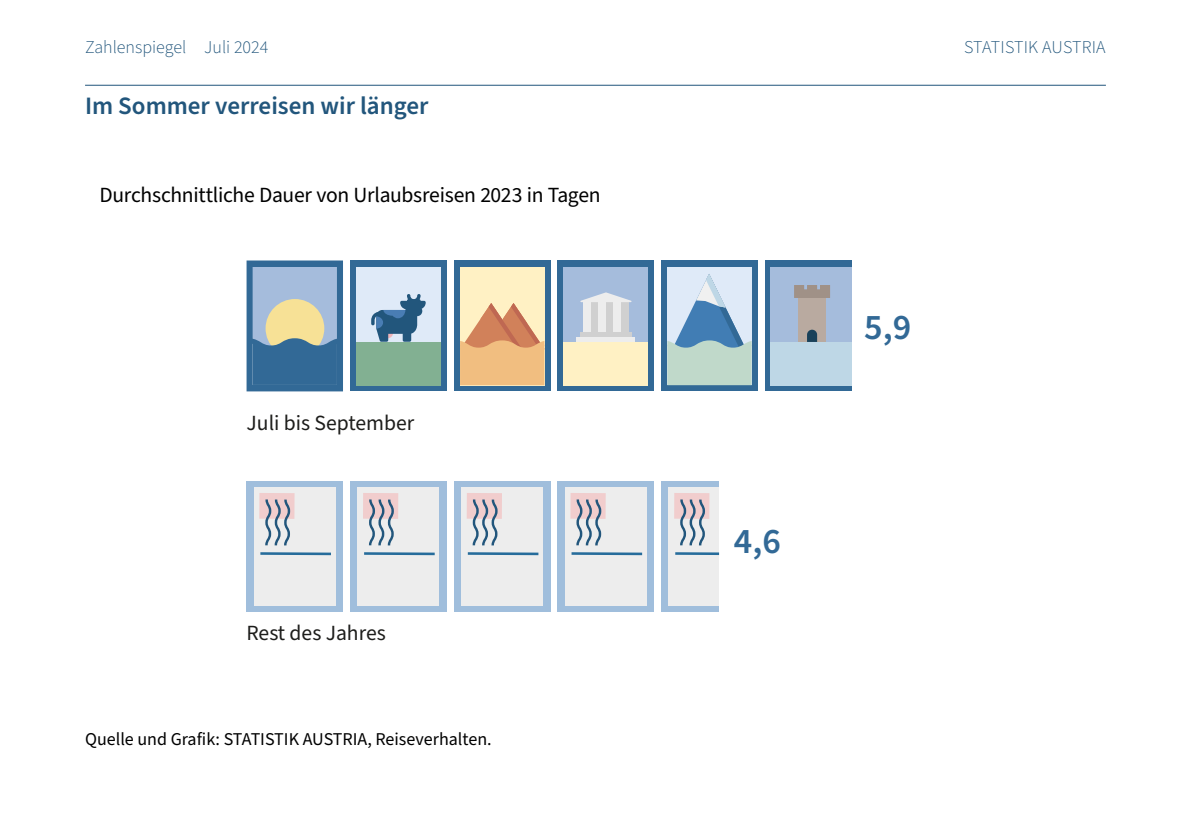
<style>
.page{position:relative;width:1191px;height:840px;background:#fff}
.page>*{position:absolute;margin:0;border:0;box-sizing:border-box;transform-origin:0 0}
.t1{font:600 36px "Source Sans Pro";color:#326996}
.Kern_H1_Überschrift_1{font:600 25px "Source Sans Pro";color:#22567c}
.t2{font:21.6px "Source Sans Pro";letter-spacing:-.015em;color:#000}
.t3{font:21.6px "Source Sans Pro";color:#1d1d1b}
.Kern_Quellenangabe{font:18px "Source Sans Pro";color:#000}
.t4{font:300 18px "Source Sans Pro";color:#22567c}
</style>
<div class="page">
<div style="left:246px;top:481px;width:97px;height:131px;background:#a0bedc"></div>
<div style="left:350px;top:481px;width:97px;height:131px;background:#a0bedc"></div>
<div style="left:454px;top:481px;width:96px;height:131px;background:#a0bedc"></div>
<div style="left:557px;top:481px;width:97px;height:131px;background:#a0bedc"></div>
<div style="left:661px;top:481px;width:58px;height:131px;background:#a0bedc"></div>
<svg style="left:246px;top:260px;width:97px;height:131px;background:#7b9aae"></svg>
<div style="left:454px;top:260px;width:96px;height:131px;background:#326996"></div>
<div style="left:460px;top:267px;width:84px;height:118px;background:#fff1c4"></div>
<svg style="left:460px;top:303px;width:84px;height:82px"></svg>
<div style="left:661px;top:260px;width:96px;height:131px;background:#326996"></div>
<div style="left:667px;top:267px;width:84px;height:117px;background:#dfeaf8"></div>
<svg style="left:667px;top:274px;width:84px;height:111px"></svg>
<div style="left:350px;top:260px;width:97px;height:131px;background:#326996"></div>
<div style="left:356px;top:267px;width:85px;height:118px;background:#dfeaf8"></div>
<div style="left:356px;top:342px;width:85px;height:43px;background:#82b092"></div>
<svg style="left:371px;top:294px;width:55px;height:47px"></svg>
<div style="left:254px;top:487px;width:81px;height:118px;background:#ededed"></div>
<hr style="left:260px;top:552px;width:71px;height:3px;background:#266c9b">
<div style="left:259px;top:492px;width:35px;height:26px;background:#f1cdcd"></div>
<svg style="left:265px;top:499px;width:25px;height:46px"></svg>
<div style="left:358px;top:487px;width:81px;height:118px;background:#ededed"></div>
<hr style="left:364px;top:552px;width:71px;height:3px;background:#266c9b">
<div style="left:363px;top:492px;width:35px;height:26px;background:#f1cdcd"></div>
<svg style="left:369px;top:499px;width:25px;height:46px"></svg>
<div style="left:461px;top:487px;width:82px;height:118px;background:#ededed"></div>
<hr style="left:468px;top:552px;width:70px;height:3px;background:#266c9b">
<div style="left:467px;top:492px;width:35px;height:26px;background:#f1cdcd"></div>
<svg style="left:472px;top:499px;width:25px;height:46px"></svg>
<div style="left:565px;top:487px;width:81px;height:118px;background:#ededed"></div>
<hr style="left:571px;top:552px;width:71px;height:3px;background:#266c9b">
<div style="left:570px;top:492px;width:35px;height:26px;background:#f1cdcd"></div>
<svg style="left:576px;top:499px;width:25px;height:46px"></svg>
<div style="left:669px;top:487px;width:50px;height:118px;background:#ededed"></div>
<hr style="left:675px;top:552px;width:44px;height:2px;background:#266c9b">
<div style="left:674px;top:492px;width:35px;height:26px;background:#f1cdcd"></div>
<svg style="left:680px;top:499px;width:25px;height:46px"></svg>
<div style="left:557px;top:260px;width:97px;height:131px;background:#326996"></div>
<div style="left:564px;top:267px;width:84px;height:118px;background:#a5bcdc"></div>
<div style="left:564px;top:342px;width:84px;height:43px;background:#fff1c4"></div>
<div style="left:576px;top:337px;width:59px;height:5px;background:#ededed"></div>
<div style="left:583px;top:302px;width:8px;height:30px;background:#ededed"></div>
<div style="left:591px;top:302px;width:7px;height:30px;background:#d0d0d0"></div>
<div style="left:598px;top:302px;width:8px;height:30px;background:#ededed"></div>
<div style="left:606px;top:302px;width:7px;height:30px;background:#d0d0d0"></div>
<div style="left:613px;top:302px;width:8px;height:30px;background:#ededed"></div>
<div style="left:621px;top:302px;width:7px;height:30px;background:#d0d0d0"></div>
<div style="left:580px;top:332px;width:51px;height:5px;background:#d0d0d0"></div>
<svg style="left:580px;top:292px;width:52px;height:10px"></svg>
<div style="left:765px;top:260px;width:86px;height:131px;background:#326996"></div>
<div style="left:770px;top:267px;width:81px;height:118px;background:#a5bcdc"></div>
<div style="left:770px;top:342px;width:81px;height:43px;background:#bed7e6"></div>
<div style="left:798px;top:295px;width:27px;height:47px;background:#b9aaa0"></div>
<svg style="left:807px;top:329px;width:10px;height:13px"></svg>
<svg style="left:794px;top:285px;width:36px;height:13px"></svg>
<hr style="left:85px;top:85px;width:1021px;height:1px;background:#22567c">
<p class="t4" style="left:85px;top:35px;width:185px">Zahlenspiegel Juli 2024</p>
<p class="t4" style="left:964px;top:35px;width:143px">STATISTIK AUSTRIA</p>
<h1 class="Kern_H1_Überschrift_1" style="left:85px;top:89px;width:345px">Im Sommer verreisen wir länger</h1>
<p class="t2" style="left:99px;top:180px;width:503px">Durchschnittliche Dauer von Urlaubsreisen 2023 in Tagen</p>
<p class="t3" style="left:246px;top:408px;width:169px">Juli bis September</p>
<p class="t3" style="left:246px;top:618px;width:141px">Rest des Jahres</p>
<p class="Kern_Quellenangabe" style="left:85px;top:726px;width:408px">Quelle und Grafik: STATISTIK AUSTRIA, Reiseverhalten.</p>
<p class="t1" style="left:734px;top:516px;width:49px">4,6</p>
<p class="t1" style="left:864px;top:302px;width:49px">5,9</p>
</div>
